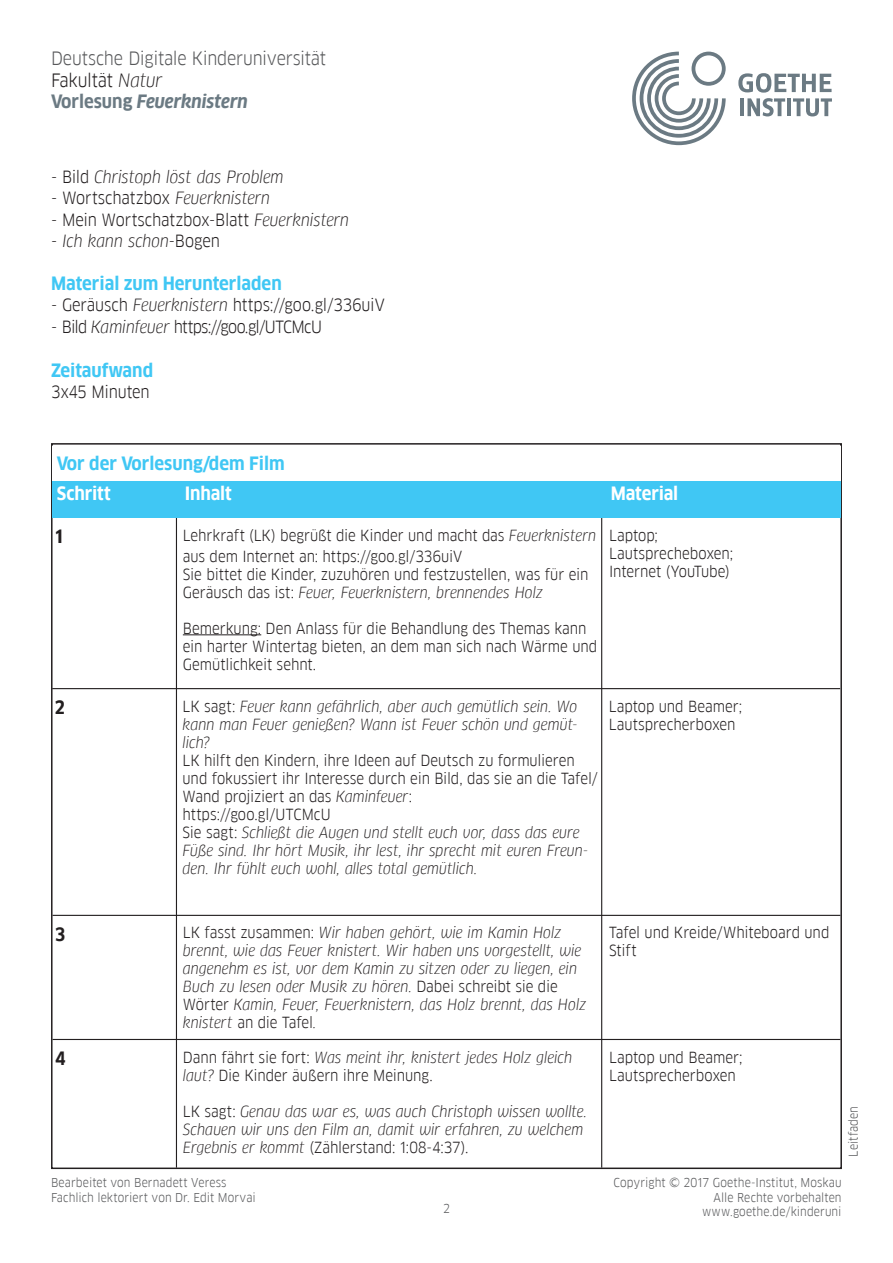
<style>
.page{position:relative;width:893px;height:1263px;background:#fff}
.page>*{position:absolute;margin:0;border:0;box-sizing:border-box;transform-origin:0 0}
.t1{font:18px/21.6px "Goethe FF Clan";letter-spacing:-.015em;color:#57585a}
.t2{font:700 18px "Goethe FF Clan";color:#40c7f4}
.t3{font:700 18px "Goethe FF Clan";letter-spacing:-.01em;color:#fff}
.t4{font:700 18px "Goethe FF Clan";color:#231f20}
.t5{font:16.5px "Goethe FF Clan";letter-spacing:-.01em;color:#231f20}
.t6{font:italic 16.5px "Goethe FF Clan";letter-spacing:-.005em;color:#231f20}
.t7{font:16.5px "Goethe FF Clan";letter-spacing:-.045em;color:#231f20}
.t8{font:15px/18px "Goethe FF Clan";letter-spacing:-.005em;color:#231f20}
.t9{font:italic 15px/18px "Goethe FF Clan";color:#231f20}
.t10{font:12px "Goethe FF Clan";letter-spacing:.005em;color:#57585a}
.s1{color:#231f20}
.s2{font-style:italic;color:#231f20}
.s3{font-weight:700;color:#6b7a83}
.s4{font-weight:700;font-style:italic;color:#6b7a83}
.s5{font-style:normal}
.s6{font-style:italic}
</style>
<div class="page">
<svg style="left:632px;top:52px;width:94px;height:93px"></svg>
<svg style="left:738px;top:73px;width:94px;height:43px"></svg>
<hr style="left:176px;top:504px;width:1px;height:664px;background:#231f20">
<hr style="left:601px;top:504px;width:1px;height:664px;background:#231f20">
<hr style="left:183px;top:634px;width:78px;height:1px;background:#231f20">
<div style="left:53px;top:477px;width:788px;height:41px;background:#40c7f4"></div>
<div style="left:53px;top:446px;width:788px;height:34px;background:#fff"></div>
<hr style="left:52px;top:688px;width:788px;height:1px;background:#231f20">
<hr style="left:53px;top:915px;width:787px;height:1px;background:#231f20">
<hr style="left:53px;top:1039px;width:787px;height:1px;background:#231f20">
<p class="t1" style="left:51px;top:48px;width:277px">Deutsche Digitale Kinderuniversität<br><span class="s1">Fakultät</span> <span class="s2">Natur<br></span><span class="s3">Vorlesung</span> <span class="s4">Feuerknistern</span></p>
<p class="t6" style="left:51px;top:167px;width:234px"><span class="s5">- Bild</span> Christoph löst das Problem</p>
<p class="t5" style="left:51px;top:188px;width:221px">- Wortschatzbox <span class="s6">Feuerknistern</span></p>
<p class="t5" style="left:51px;top:210px;width:300px">- Mein Wortschatzbox-Blatt <span class="s6">Feuerknistern</span></p>
<p class="t6" style="left:51px;top:231px;width:170px"><span class="s5">-</span> Ich kann schon<span class="s5">-Bogen</span></p>
<p class="t2" style="left:51px;top:273px;width:232px">Material zum Herunterladen</p>
<p class="t5" style="left:51px;top:295px;width:335px">- Geräusch <span class="s6">Feuerknistern</span> https://goo.gl/336uiV</p>
<p class="t7" style="left:51px;top:317px;width:272px">- Bild <span class="s6">Kaminfeuer</span> https://goo.gl/UTCMcU</p>
<p class="t2" style="left:51px;top:360px;width:104px">Zeitaufwand</p>
<p class="t5" style="left:51px;top:382px;width:100px">3x45 Minuten</p>
<p class="t2" style="left:57px;top:453px;width:229px">Vor der Vorlesung/dem Film</p>
<p class="t3" style="left:57px;top:482px;width:55px">Schritt</p>
<p class="t3" style="left:185px;top:482px;width:48px">Inhalt</p>
<p class="t3" style="left:611px;top:482px;width:69px">Material</p>
<p class="t4" style="left:55px;top:526px;width:9px">1</p>
<p class="t8" style="left:183px;top:525px;width:415px;line-height:21px">Lehrkraft (LK) begrüßt die Kinder und macht das <span class="s6">Feuerknistern </span>aus dem Internet an: https://goo.gl/336uiV</p>
<p class="t8" style="left:183px;top:565px;width:407px">Sie bittet die Kinder, zuzuhören und festzustellen, was für ein<br>Geräusch das ist: <span class="s6">Feuer, Feuerknistern, brennendes Holz</span></p>
<p class="t8" style="left:183px;top:619px;width:416px">Bemerkung: Den Anlass für die Behandlung des Themas kann ein harter Wintertag bieten, an dem man sich nach Wärme und<br>Gemütlichkeit sehnt.</p>
<p class="t8" style="left:609px;top:526px;width:126px">Laptop;<br>Lautsprecheboxen;<br>Internet (YouTube)</p>
<p class="t4" style="left:55px;top:697px;width:12px">2</p>
<p class="t9" style="left:183px;top:697px;width:397px;text-align:justify"><span class="s5">LK sagt:</span> Feuer kann gefährlich, aber auch gemütlich sein. Wo kann man Feuer genießen? Wann ist Feuer schön und gemüt&shy;lich?</p>
<p class="t8" style="left:183px;top:751px;width:417px">LK hilft den Kindern, ihre Ideen auf Deutsch zu formulieren und fokussiert ihr Interesse durch ein Bild, das sie an die Tafel/ Wand projiziert an das <span class="s6">Kaminfeuer</span>:<br>https://goo.gl/UTCMcU<br>Sie sagt: <span class="s6">Schließt die Augen und stellt euch vor, dass das eure Füße sind. Ihr hört Musik, ihr lest, ihr sprecht mit euren Freun&shy;den. Ihr fühlt euch wohl, alles total gemütlich.</span></p>
<p class="t8" style="left:609px;top:697px;width:135px">Laptop und Beamer;<br>Lautsprecherboxen</p>
<p class="t4" style="left:55px;top:924px;width:12px">3</p>
<p class="t9" style="left:183px;top:924px;width:405px"><span class="s5">LK fasst zusammen:</span> Wir haben gehört, wie im Kamin Holz brennt, wie das Feuer knistert. Wir haben uns vorgestellt, wie angenehm es ist, vor dem Kamin zu sitzen oder zu liegen, ein Buch zu lesen oder Musik zu hören. <span class="s5">Dabei schreibt sie die Wörter</span> Kamin, Feuer, Feuerknistern, das Holz brennt, das Holz knistert <span class="s5">an die Tafel</span>.</p>
<p class="t8" style="left:609px;top:924px;width:222px">Tafel und Kreide/Whiteboard und<br>Stift</p>
<p class="t4" style="left:55px;top:1048px;width:12px">4</p>
<p class="t8" style="left:183px;top:1048px;width:391px">Dann fährt sie fort: <span class="s6">Was meint ihr, knistert jedes Holz gleich laut?</span> Die Kinder äußern ihre Meinung.</p>
<p class="t9" style="left:183px;top:1102px;width:406px"><span class="s5">LK sagt:</span> Genau das war es, was auch Christoph wissen wollte.<br>Schauen wir uns den Film an, damit wir erfahren, zu welchem<br>Ergebnis er kommt <span class="s5">(Zählerstand: 1:08-4:37).</span></p>
<p class="t8" style="left:609px;top:1048px;width:135px">Laptop und Beamer;<br>Lautsprecherboxen</p>
<p class="t10" style="left:846px;top:1157px;width:52px;rotate:-90deg">Leitfaden</p>
<p class="t10" style="left:51px;top:1176px;width:177px">Bearbeitet von Bernadett Veress</p>
<p class="t10" style="left:613px;top:1176px;width:230px">Copyright © 2017 Goethe-Institut, Moskau</p>
<p class="t10" style="left:51px;top:1190px;width:206px">Fachlich lektoriert von Dr. Edit Morvai</p>
<p class="t10" style="left:714px;top:1190px;width:129px">Alle Rechte vorbehalten</p>
<p class="t10" style="left:443px;top:1202px;width:8px">2</p>
<p class="t10" style="left:702px;top:1204px;width:141px">www.goethe.de/kinderuni</p>
</div>
